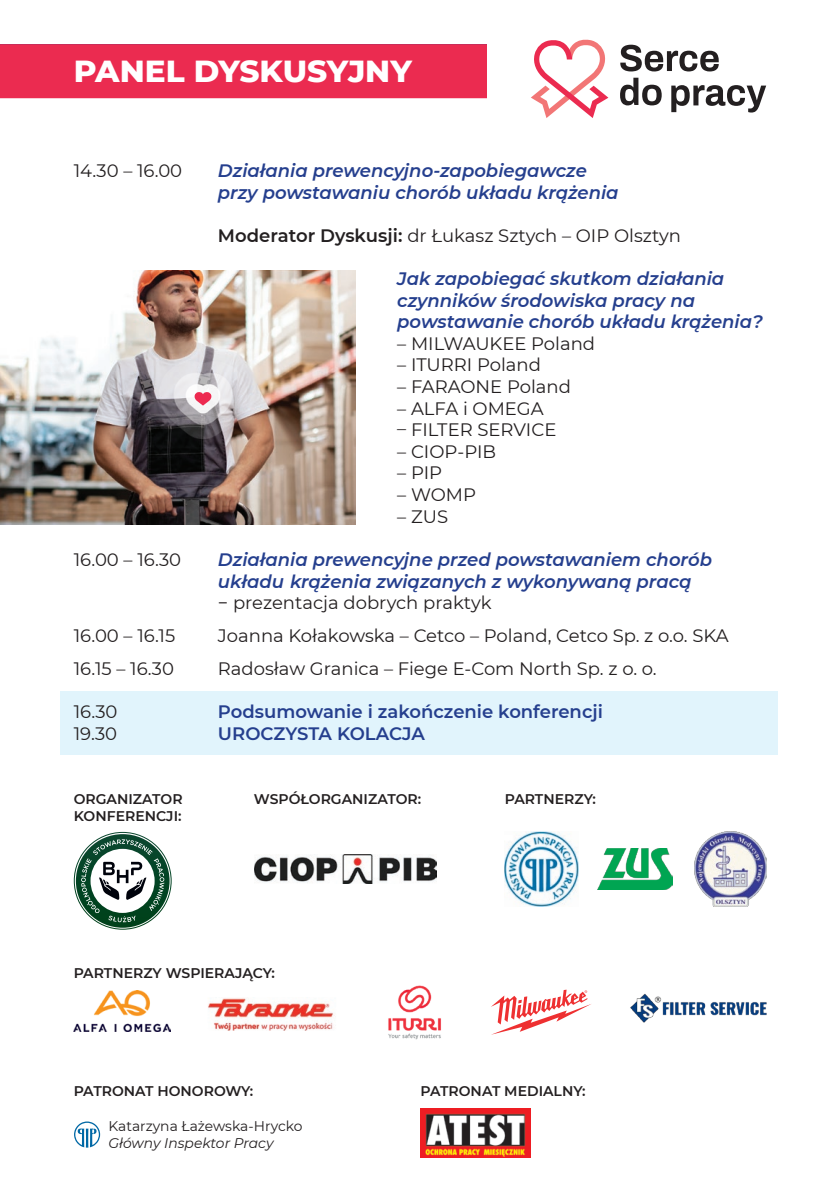
<style>
.page{position:relative;width:840px;height:1191px;background:#fff}
.page>*{position:absolute;margin:0;border:0;box-sizing:border-box;transform-origin:0 0}
.t1{font:800 31px "Montserrat";color:#fff}
.t2{font:18px "Montserrat";color:#231f20}
.t3{font:italic 600 18px/21.6px "Montserrat";color:#253f8e}
.t4{font:600 18px "Montserrat";color:#253f8e}
.t5{font:16.4px "Poppins";color:#231f20;scale:117.72 1}
.t6{font:600 14px/16.8px "Montserrat";color:#231f20}
.t7{font:14px "Montserrat";color:#231f20}
.t8{font:italic 14px "Montserrat";color:#231f20}
.t9{font:11px "Poppins";color:#231f20;scale:117.72 1}
.s1{font-weight:600}
</style>
<div class="page">
<div style="left:60px;top:691px;width:717px;height:64px;background:#e1f4fc"></div>
<svg style="left:491px;top:989px;width:100px;height:45px"></svg>
<img style="left:208px;top:998px;width:125px;height:33px">
<img style="left:388px;top:985px;width:53px;height:55px">
<img style="left:630px;top:993px;width:137px;height:30px">
<img style="left:74px;top:991px;width:97px;height:40px">
<img style="left:254px;top:854px;width:182px;height:30px">
<svg style="left:531px;top:39px;width:77px;height:79px"></svg>
<svg style="left:620px;top:45px;width:98px;height:26px"></svg>
<svg style="left:620px;top:78px;width:41px;height:27px"></svg>
<svg style="left:671px;top:85px;width:94px;height:27px"></svg>
<svg style="left:74px;top:832px;width:97px;height:97px"></svg>
<div style="left:0;top:45px;width:486px;height:53px;background:#eb2b50"></div>
<img style="left:0;top:271px;width:355px;height:253px">
<img style="left:160px;top:362px;width:86px;height:77px">
<svg style="left:194px;top:392px;width:18px;height:13px"></svg>
<img style="left:694px;top:832px;width:71px;height:74px">
<img style="left:504px;top:832px;width:74px;height:74px">
<img style="left:597px;top:848px;width:75px;height:41px">
<img style="left:420px;top:1108px;width:110px;height:49px">
<svg style="left:74px;top:1121px;width:26px;height:26px"></svg>
<h1 class="t1" style="left:74px;top:49px;width:339px">PANEL DYSKUSYJNY</h1>
<p class="t2" style="left:74px;top:158px;width:110px">14.30 – 16.00</p>
<p class="t3" style="left:218px;top:159px;width:402px">Działania prewencyjno-zapobiegawcze przy powstawaniu chorób układu krążenia</p>
<p class="t2" style="left:218px;top:223px;width:464px"><span class="s1">MODERATOR DYSKUSJI:</span> dr Łukasz Sztych – OIP Olsztyn</p>
<p class="t3" style="left:397px;top:267px;width:367px">Jak zapobiegać skutkom działania czynników środowiska pracy na powstawanie chorób układu krążenia?</p>
<p class="t2" style="left:397px;top:331px;width:199px">– MILWAUKEE Poland</p>
<p class="t2" style="left:397px;top:353px;width:145px">– ITURRI Poland</p>
<p class="t2" style="left:397px;top:374px;width:175px">– FARAONE Poland</p>
<p class="t2" style="left:397px;top:396px;width:148px">– ALFA i OMEGA</p>
<p class="t2" style="left:397px;top:417px;width:35px">– Filter</p>
<p class="t2" style="left:477px;top:417px;width:59px">Service</p>
<p class="t2" style="left:397px;top:439px;width:100px">– CIOP-PIB</p>
<p class="t2" style="left:397px;top:461px;width:46px">– PIP</p>
<p class="t2" style="left:397px;top:482px;width:80px">– WOMP</p>
<p class="t2" style="left:397px;top:504px;width:52px">– ZUS</p>
<p class="t2" style="left:74px;top:547px;width:109px">16.00 – 16.30</p>
<p class="t3" style="left:218px;top:548px;width:495px">Działania prewencyjne przed powstawaniem chorób układu krążenia związanych z wykonywaną pracą</p>
<p class="t2" style="left:218px;top:590px;width:275px">− prezentacja dobrych praktyk</p>
<p class="t2" style="left:74px;top:623px;width:103px">16.00 – 16.15</p>
<p class="t2" style="left:218px;top:623px;width:512px">Joanna Kołakowska – Cetco – Poland, Cetco Sp. z o.o. SKA</p>
<p class="t2" style="left:74px;top:656px;width:102px">16.15 – 16.30</p>
<p class="t2" style="left:218px;top:656px;width:440px">Radosław Granica – Fiege E-Com North Sp. z o. o.</p>
<p class="t2" style="left:74px;top:699px;width:45px">16.30</p>
<p class="t4" style="left:218px;top:699px;width:386px">PODSUMOWANIE I ZAKOŃCZENIE KONFERENCJI</p>
<p class="t2" style="left:74px;top:721px;width:45px">19.30</p>
<p class="t4" style="left:218px;top:720px;width:208px">URO CZYSTA KO LACJA</p>
<p class="t5" style="left:-599px;top:562px;width:13px">N</p>
<p class="t5" style="left:-599px;top:587px;width:12px">n</p>
<p class="t6" style="left:74px;top:790px;width:110px">ORGANIZATOR<br>KONFERENCJI:</p>
<p class="t6" style="left:254px;top:790px;width:169px">WSPÓŁORGANIZATOR:</p>
<p class="t6" style="left:504px;top:790px;width:92px">PARTNERZY:</p>
<p class="t6" style="left:74px;top:964px;width:203px">PARTNERZY WSPIERAJĄCY:</p>
<p class="t6" style="left:74px;top:1081px;width:132px">PATRO NAT HO NOROW</p>
<p class="t6" style="left:241px;top:1081px;width:14px">Y:</p>
<p class="t6" style="left:420px;top:1081px;width:166px">PATRO NAT MEDIALNY:</p>
<p class="t7" style="left:108px;top:1116px;width:195px">Katarzyna Łażewska-Hrycko</p>
<p class="t8" style="left:108px;top:1133px;width:166px">Główny Inspektor Pracy</p>
<p class="t9" style="left:-328px;top:1084px;width:9px">b</p>
</div>
